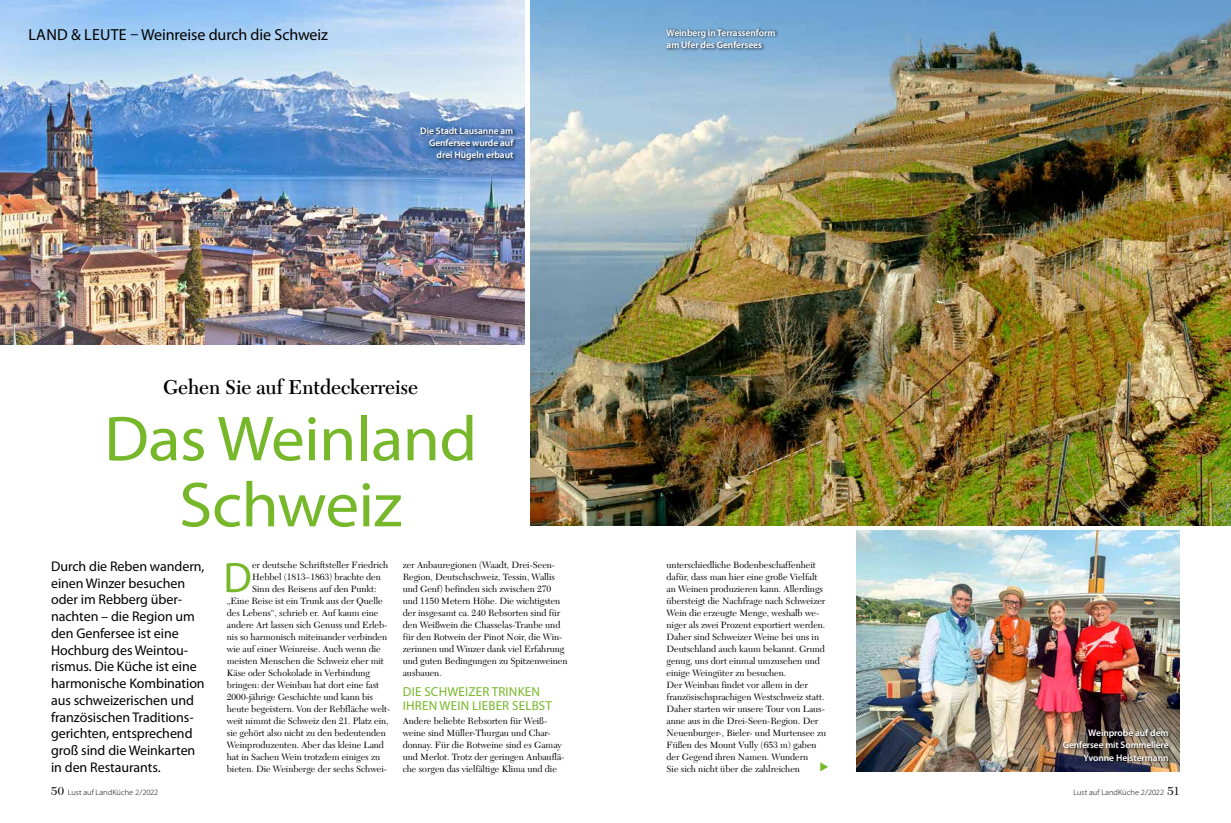
<style>
.page{position:relative;width:1231px;height:823px;background:#fff}
.page>*{position:absolute;margin:0;border:0;box-sizing:border-box;transform-origin:0 0}
.t1{font:64px/66px "Myriad Pro";letter-spacing:-.01em;color:#76b82a;text-align:center;scale:1.05 1}
.t2{font:42.7px "Myriad Pro";color:#76b82a}
.t3{font:600 21px "New Caledonia";letter-spacing:-.005em;color:#000;scale:.95 1}
.t4{font:16px "Myriad Pro";letter-spacing:-.005em;color:#000}
.t5{font:14px/16.7px "Myriad Pro";letter-spacing:-.005em;color:#000}
.t6{font:13px/14px "Myriad Pro";letter-spacing:.015em;color:#76b82a}
.t7{font:9.5px/12px "New Caledonia";letter-spacing:-.005em;color:#000}
.t8{font:600 9.5px/12px "Myriad Pro";letter-spacing:-.005em;color:#fff;text-align:right}
.t9{font:300 8px "Myriad Pro";color:#000;scale:1.05 1}
.s1{font-family:"New Caledonia";font-weight:400;font-size:12px}
</style>
<div class="page">
<img style="left:0;top:0;width:524px;height:344px">
<img style="left:530px;top:0;width:700px;height:524px">
<img style="left:856px;top:530px;width:323px;height:241px">
<div style="left:665px;top:27px;width:114px;height:25px;background:#000;opacity:.85"></div>
<div style="left:419px;top:125px;width:98px;height:39px;background:#000;opacity:.85"></div>
<div style="left:1061px;top:727px;width:111px;height:37px;background:#000;opacity:.85"></div>
<h3 class="t4" style="left:29px;top:25px;width:301px">LAND &amp; LEUTE – Weinreise durch die Schweiz</h3>
<p class="t8" style="left:420px;top:125px;width:95px">Die Stadt Lausanne am<br>Genfersee wurde auf drei Hügeln erbaut</p>
<h3 class="t3" style="left:163px;top:375px;width:270px">Gehen Sie auf Entdeckerreise</h3>
<h1 class="t1" style="left:104px;top:404px;width:357px">Das Weinland<br>Schweiz</h1>
<p class="t5" style="left:51px;top:557px;width:155px">Durch die Reben wandern, einen Winzer besuchen oder im Rebberg über&shy;nachten – die Region um den Genfersee ist eine<br>Hochburg des Weintou&shy;rismus. Die Küche ist eine harmonische Kombination aus schweizerischen und französischen Traditions&shy;gerichten, entsprechend groß sind die Weinkarten in den Restaurants.</p>
<p class="t7" style="left:252px;top:559px;width:138px">er deutsche Schriftsteller Friedrich</p>
<p class="t7" style="left:252px;top:571px;width:130px">Hebbel (1813–1863) brachte den</p>
<p class="t7" style="left:252px;top:583px;width:126px">Sinn des Reisens auf den Punkt:</p>
<p class="t7" style="left:227px;top:595px;width:157px">„Eine Reise ist ein Trunk aus der Quelle</p>
<p class="t7" style="left:227px;top:607px;width:153px">des Lebens“, schrieb er. Auf kaum eine</p>
<p class="t7" style="left:227px;top:619px;width:162px">andere Art lassen sich Genuss und Erleb-</p>
<p class="t7" style="left:227px;top:631px;width:162px">nis so harmonisch miteinander verbinden</p>
<p class="t7" style="left:227px;top:643px;width:155px">wie auf einer Weinreise. Auch wenn die</p>
<p class="t7" style="left:227px;top:655px;width:158px">meisten Menschen die Schweiz eher mit</p>
<p class="t7" style="left:227px;top:667px;width:145px">Käse oder Schokolade in Verbindung</p>
<p class="t7" style="left:227px;top:679px;width:154px">bringen: der Weinbau hat dort eine fast</p>
<p class="t7" style="left:227px;top:691px;width:148px">2000-jährige Geschichte und kann bis</p>
<p class="t7" style="left:227px;top:703px;width:165px">heute begeistern. Von der Rebfläche welt-</p>
<p class="t7" style="left:227px;top:715px;width:163px">weit nimmt die Schweiz den 21. Platz ein,</p>
<p class="t7" style="left:227px;top:727px;width:160px">sie gehört also nicht zu den bedeutenden</p>
<p class="t7" style="left:227px;top:739px;width:159px">Weinproduzenten. Aber das kleine Land</p>
<p class="t7" style="left:227px;top:751px;width:155px">hat in Sachen Wein trotzdem einiges zu</p>
<p class="t7" style="left:227px;top:763px;width:161px">bieten. Die Weinberge der sechs Schwei-</p>
<h2 class="t2" style="left:224px;top:550px;width:30px">D</h2>
<p class="t7" style="left:403px;top:559px;width:166px">zer Anbauregionen (Waadt, Drei-Seen-Region, Deutschschweiz, Tessin, Wallis und Genf) befinden sich zwischen 270 und 1150 Metern Höhe. Die wichtigsten der insgesamt ca. 240 Rebsorten sind für den Weißwein die Chasselas-Traube und für den Rotwein der Pinot Noir, die Win&shy;zerinnen und Winzer dank viel Erfahrung und guten Bedingungen zu Spitzenweinen ausbauen.</p>
<h3 class="t6" style="left:403px;top:683px;width:151px">DIE SCHWEIZER TRINKEN<br>IHREN WEIN LIEBER SELBST</h3>
<p class="t7" style="left:403px;top:714px;width:163px">Andere beliebte Rebsorten für Weiß&shy;weine sind Müller-Thurgau und Char&shy;donnay. Für die Rotweine sind es Gamay und Merlot. Trotz der geringen Anbauflä&shy;che sorgen das vielfältige Klima und die</p>
<p class="t8" style="left:666px;top:26px;width:110px;text-align:left">Weinberg in Terrassenform am Ufer des Genfersees</p>
<p class="t7" style="left:666px;top:558px;width:161px">unterschiedliche Bodenbeschaffenheit dafür, dass man hier eine große Vielfalt an Weinen produzieren kann. Allerdings übersteigt die Nachfrage nach Schweizer Wein die erzeugte Menge, weshalb we&shy;niger als zwei Prozent exportiert werden.<br>Daher sind Schweizer Weine bei uns in Deutschland auch kaum bekannt. Grund genug, uns dort einmal umzusehen und einige Weingüter zu besuchen.<br>Der Weinbau findet vor allem in der französischsprachigen Westschweiz statt.<br>Daher starten wir unsere Tour von Laus&shy;anne aus in die Drei-Seen-Region. Der Neuenburger-, Bieler- und Murtensee zu Füßen des Mount Vully (653 m) gaben der Gegend ihren Namen. Wundern<br>Sie sich nicht über die zahlreichen</p>
<p class="t8" style="left:1062px;top:726px;width:107px">Weinprobe auf dem<br>Genfersee mit Sommelière<br>Yvonne Heistermann</p>
<p class="t9" style="left:51px;top:787px;width:104px"><span class="s1">50</span> Lust auf LandKüche 2/2022</p>
<p class="t9" style="left:1073px;top:787px;width:103px">Lust auf LandKüche 2/2022 <span class="s1">51</span></p>
</div>
